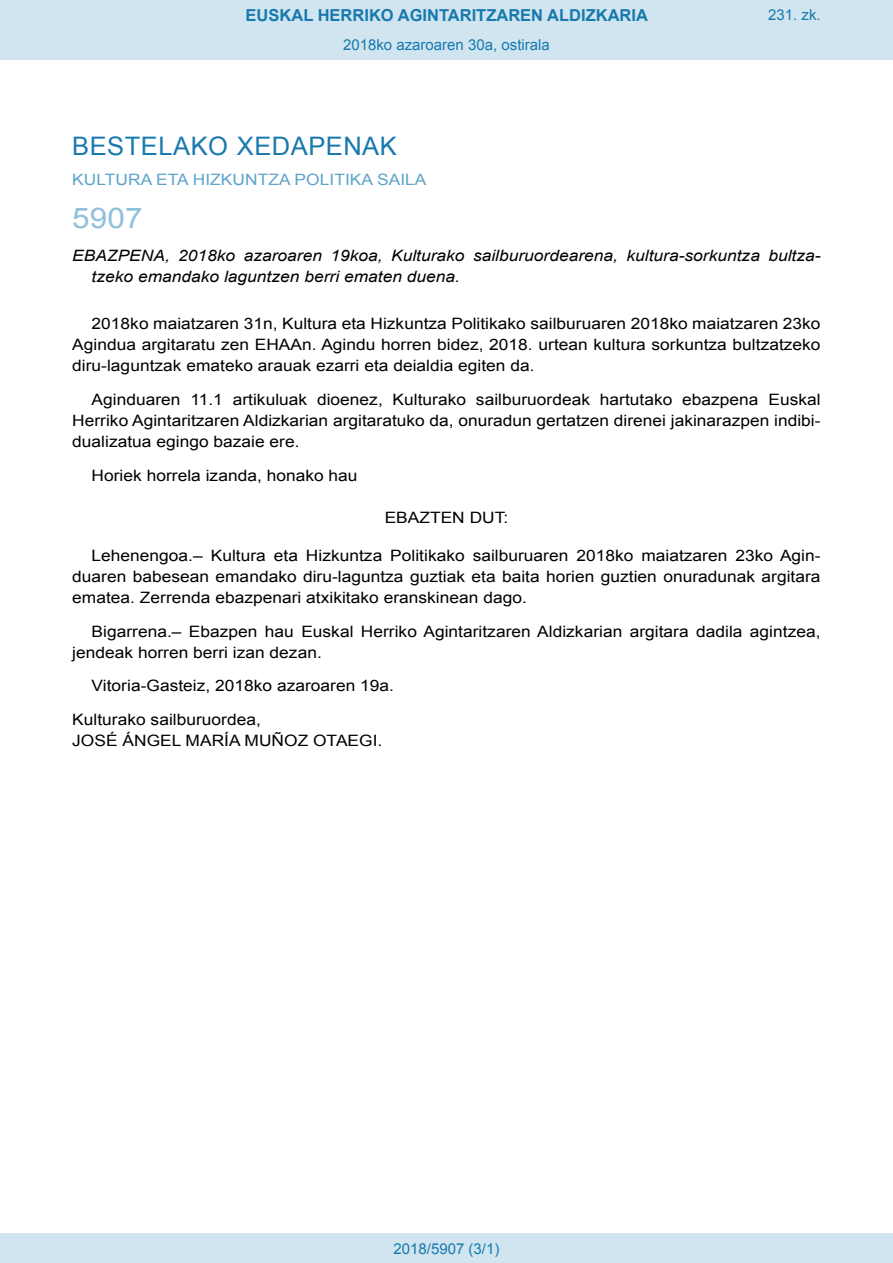
<style>
.page{position:relative;width:893px;height:1263px;background:#fff}
.page>*{position:absolute;margin:0;border:0;box-sizing:border-box;transform-origin:0 0}
.BOPVOrden{font:28.5px "Arial";color:#90c0db;scale:1.11 1}
.BOPVSeccion{font:25.5px "Arial";letter-spacing:.02em;color:#1879ad}
.t1{font:700 16.5px "Arial";color:#1879ad}
.BOPVDetalle{font:15.6px/21px "Arial";color:#000;text-align:justify;scale:1.11 1}
.BOPVTitulo{font:italic 15.6px/21px "Arial";color:#000;scale:1.11 1}
.BOPVFirmaLugFec{font:15.6px "Arial";color:#000;scale:1.11 1}
.BOPVOrganismo{font:15.6px "Arial";letter-spacing:.005em;color:#5ea4ca;scale:1.11 1}
.BOPVFirmaNombre{font:15.6px "Arial";color:#000;scale:1.11 1}
.BOPVFirmaPuesto{font:15.6px "Arial";color:#000;scale:1.11 1}
.BOPVClave{font:15.6px "Arial";color:#000;scale:1.11 1}
.Paginacion_Centro{font:15px "Arial";color:#1879ad}
</style>
<div class="page">
<div style="left:0;top:0;width:893px;height:60px;background:#d0e5f0"></div>
<div style="left:0;top:1233px;width:893px;height:30px;background:#d0e5f0"></div>
<p class="t1" style="left:246px;top:4px;width:404px">EUSKAL HERRIKO AGINTARITZAREN ALDIZKARIA</p>
<p class="Paginacion_Centro" style="left:343px;top:35px;width:208px">2018ko azaroaren 30a, ostirala</p>
<p class="Paginacion_Centro" style="left:768px;top:5px;width:54px">231. zk.</p>
<p class="BOPVSeccion" style="left:72px;top:129px;width:326px">BESTELAKO XEDAPENAK</p>
<p class="BOPVOrganismo" style="left:72px;top:169px;width:321px">KULTURA ETA HIZKUNTZA POLITIKA SAILA</p>
<p class="BOPVOrden" style="left:72px;top:199px;width:65px">5907</p>
<p class="BOPVTitulo" style="left:92px;top:246px;width:658px;text-indent:-19px">EBAZPENA, 2018ko azaroaren 19koa, Kulturako sailburuordearena, kultura-sorkuntza bultza&shy;tzeko emandako laguntzen berri ematen duena.</p>
<p class="BOPVDetalle" style="left:72px;top:313px;width:676px;text-indent:19px">2018ko maiatzaren 31n, Kultura eta Hizkuntza Politikako sailburuaren 2018ko maiatzaren 23ko Agindua argitaratu zen EHAAn. Agindu horren bidez, 2018. urtean kultura sorkuntza bultzatzeko diru-laguntzak emateko arauak ezarri eta deialdia egiten da.</p>
<p class="BOPVDetalle" style="left:72px;top:389px;width:676px;text-indent:19px">Aginduaren 11.1 artikuluak dioenez, Kulturako sailburuordeak hartutako ebazpena Euskal Herriko Agintaritzaren Aldizkarian argitaratuko da, onuradun gertatzen direnei jakinarazpen indibi&shy;dualizatua egingo bazaie ere.</p>
<p class="BOPVDetalle" style="left:92px;top:465px;width:241px">Horiek horrela izanda, honako hau</p>
<p class="BOPVClave" style="left:385px;top:507px;width:113px">EBAZTEN DUT:</p>
<p class="BOPVDetalle" style="left:72px;top:545px;width:676px;text-indent:19px">Lehenengoa.– Kultura eta Hizkuntza Politikako sailburuaren 2018ko maiatzaren 23ko Agin&shy;duaren babesean emandako diru-laguntza guztiak eta baita horien guztien onuradunak argitara ematea. Zerrenda ebazpenari atxikitako eranskinean dago.</p>
<p class="BOPVDetalle" style="left:72px;top:621px;width:676px;text-indent:19px">Bigarrena.– Ebazpen hau Euskal Herriko Agintaritzaren Aldizkarian argitara dadila agintzea, jendeak horren berri izan dezan.</p>
<p class="BOPVFirmaLugFec" style="left:92px;top:676px;width:274px">Vitoria-Gasteiz, 2018ko azaroaren 19a.</p>
<p class="BOPVFirmaPuesto" style="left:72px;top:709px;width:171px">Kulturako sailburuordea,</p>
<p class="BOPVFirmaNombre" style="left:72px;top:730px;width:281px">JOSÉ ÁNGEL MARÍA MUÑOZ OTAEGI.</p>
<p class="Paginacion_Centro" style="left:393px;top:1238px;width:107px">2018/5907 (3/1)</p>
</div>
